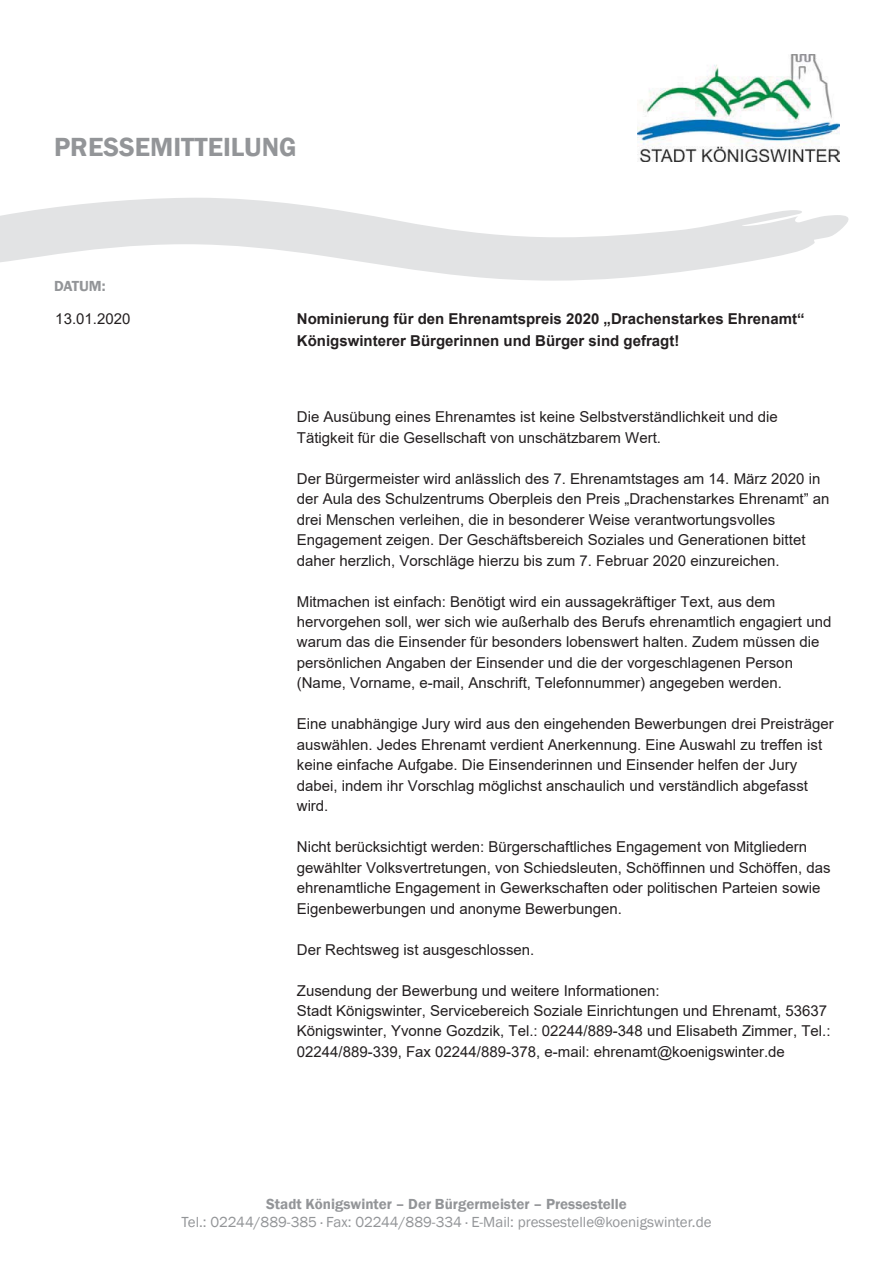
<style>
.page{position:relative;width:893px;height:1263px;background:#fff}
.page>*{position:absolute;margin:0;border:0;box-sizing:border-box;transform-origin:0 0}
.t1{font:600 27px "Franklin Gothic";color:#939598}
.t2{font:15px/20.5px "Arial";color:#231f20}
.t3{font:700 15px/21.5px "Arial";color:#231f20}
.t4{font:15px "Franklin Gothic";color:#939598}
.t5{font:600 15px "Franklin Gothic";color:#939598}
</style>
<div class="page">
<img style="left:638px;top:54px;width:201px;height:108px">
<svg style="left:0;top:198px;width:849px;height:83px;fill:#e2e3e4"></svg>
<h1 class="t1" style="left:54px;top:131px;width:244px">PRESSEMITTEILUNG</h1>
<p class="t5" style="left:54px;top:278px;width:53px">DATUM:</p>
<p class="t2" style="left:55px;top:309px;width:77px">13.01.2020</p>
<p class="t3" style="left:297px;top:308px;width:509px">Nominierung für den Ehrenamtspreis 2020 „Drachenstarkes Ehrenamt“<br>Königswinterer Bürgerinnen und Bürger sind gefragt!</p>
<p class="t2" style="left:297px;top:407px;width:482px">Die Ausübung eines Ehrenamtes ist keine Selbstverständlichkeit und die<br>Tätigkeit für die Gesellschaft von unschätzbarem Wert.</p>
<p class="t2" style="left:297px;top:468px;width:534px">Der Bürgermeister wird anlässlich des 7. Ehrenamtstages am 14. März 2020 in der Aula des Schulzentrums Oberpleis den Preis „Drachenstarkes Ehrenamt” an drei Menschen verleihen, die in besonderer Weise verantwortungsvolles Engagement zeigen. Der Geschäftsbereich Soziales und Generationen bittet daher herzlich, Vorschläge hierzu bis zum 7. Februar 2020 einzureichen.</p>
<p class="t2" style="left:297px;top:591px;width:536px">Mitmachen ist einfach: Benötigt wird ein aussagekräftiger Text, aus dem hervorgehen soll, wer sich wie außerhalb des Berufs ehrenamtlich engagiert und warum das die Einsender für besonders lobenswert halten. Zudem müssen die persönlichen Angaben der Einsender und die der vorgeschlagenen Person (Name, Vorname, e-mail, Anschrift, Telefonnummer) angegeben werden.</p>
<p class="t2" style="left:297px;top:714px;width:539px">Eine unabhängige Jury wird aus den eingehenden Bewerbungen drei Preisträger auswählen. Jedes Ehrenamt verdient Anerkennung. Eine Auswahl zu treffen ist keine einfache Aufgabe. Die Einsenderinnen und Einsender helfen der Jury dabei, indem ihr Vorschlag möglichst anschaulich und verständlich abgefasst wird.</p>
<p class="t2" style="left:297px;top:837px;width:535px">Nicht berücksichtigt werden: Bürgerschaftliches Engagement von Mitgliedern gewählter Volksvertretungen, von Schiedsleuten, Schöffinnen und Schöffen, das ehrenamtliche Engagement in Gewerkschaften oder politischen Parteien sowie Eigenbewerbungen und anonyme Bewerbungen.</p>
<p class="t2" style="left:297px;top:939px;width:239px">Der Rechtsweg ist ausgeschlossen.</p>
<p class="t2" style="left:297px;top:980px;width:535px">Zusendung der Bewerbung und weitere Informationen:<br>Stadt Königswinter, Servicebereich Soziale Einrichtungen und Ehrenamt, 53637<br>Königswinter, Yvonne Gozdzik, Tel.: 02244/889-348 und Elisabeth Zimmer, Tel.:<br>02244/889-339, Fax 02244/889-378, e-mail: ehrenamt@koenigswinter.de</p>
<p class="t5" style="left:266px;top:1196px;width:362px">Stadt Königswinter – Der Bürgermeister – Pressestelle</p>
<p class="t4" style="left:182px;top:1214px;width:531px">Tel.: 02244/889-385 · Fax: 02244/889-334 · E-Mail: pressestelle@koenigswinter.de</p>
</div>
